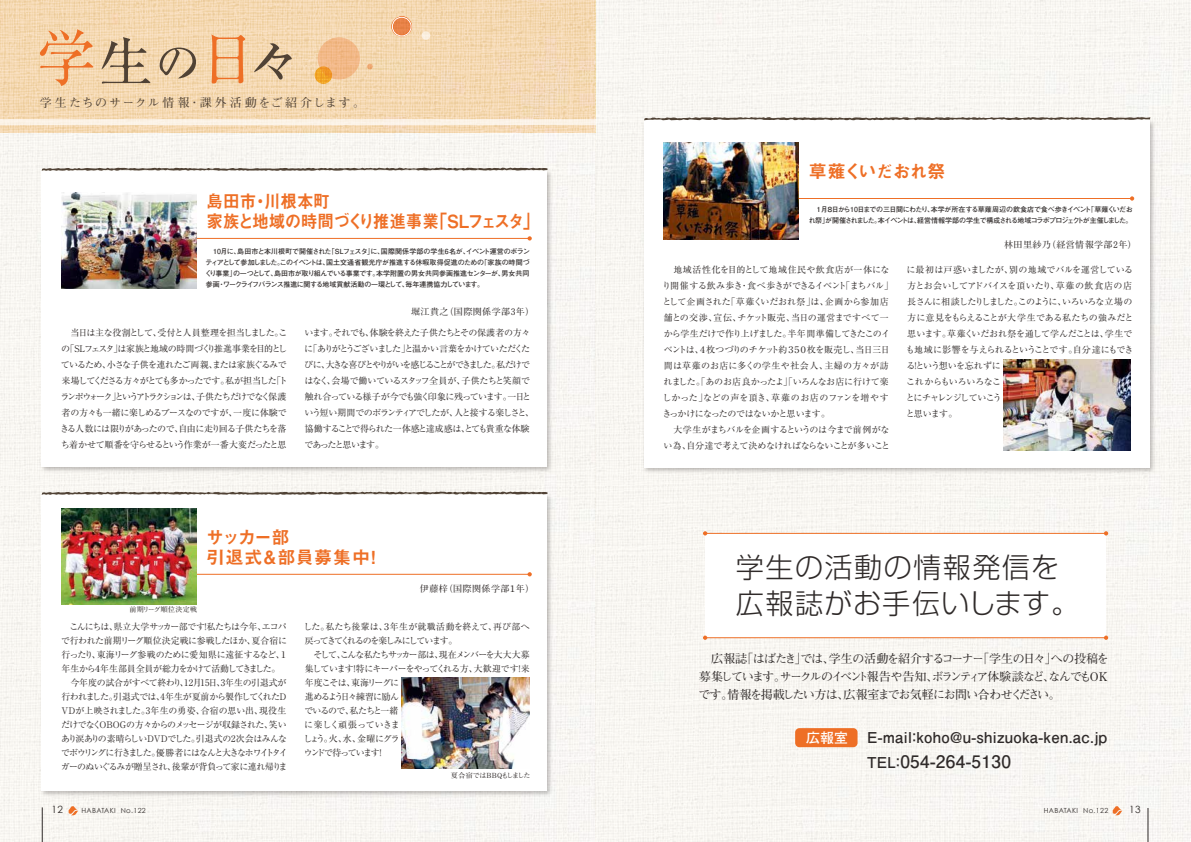
<style>
.page{position:relative;width:1191px;height:842px;background:#f8f6f2}
.page>*{position:absolute;margin:0;border:0;box-sizing:border-box;transform-origin:0 0}
.t1{font:300 28.1px/36px "Shin Go Pro";letter-spacing:.05em;color:#2f2a29}
.t2{font:18px/20px "Midashi Go Pro MB31";letter-spacing:-.03em;color:#ee6f26;scale:.92 1}
.t3{font:18px/20px "Midashi Go Pro MB31";letter-spacing:.02em;color:#ee6f26}
.t4{font:18px "Midashi Go Pro MB31";letter-spacing:-.05em;color:#ee6f26}
.t5{font:700 17.2px "Futo Go B101 Pro";letter-spacing:.02em;color:#2f2a29}
.t6{font:700 15px "Futo Go B101 Pro";letter-spacing:.02em;color:#2f2a29}
.t7{font:700 13.9px "Futo Go B101 Pro";color:#fff}
.t8{font:700 12px/18px "Futo Min A101 Pro";letter-spacing:-.085em;color:#2f2a29;text-align:justify}
.t9{font:700 12px "Futo Min A101 Pro";letter-spacing:.15em;color:#504235}
.t10{font:10px "Century Gothic";color:#2f2a29}
.t11{font:9px/14px "Ryumin Pro";letter-spacing:-.095em;color:#2f2a29}
.t12{font:9px/16px "Ryumin Pro";letter-spacing:-.035em;color:#2f2a29}
.t13{font:9px/14px "Ryumin Pro";letter-spacing:-.07em;color:#2f2a29}
.t14{font:9px/16px "Ryumin Pro";letter-spacing:-.09em;color:#2f2a29}
.t15{font:9px/16px "Ryumin Pro";letter-spacing:-.045em;color:#2f2a29}
.t16{font:700 9px "Futo Min A101 Pro";letter-spacing:.05em;color:#2f2a29}
.t17{font:700 7px/11px "Futo Go B101 Pro";letter-spacing:-.08em;color:#2f2a29;text-align:justify}
.t18{font:7px "Century Gothic";letter-spacing:.05em;color:#2f2a29}
.t19{font:700 7px "Futo Min A101 Pro";letter-spacing:-.025em;color:#2f2a29}
.t20{font:700 7px "Futo Min A101 Pro";letter-spacing:.05em;color:#2f2a29}
.s1{font-size:15px}
</style>
<div class="page">
<svg style="left:0;top:0;width:595px;height:133px;background:#f3d7b1"></svg>
<div style="left:0;top:119px;width:596px;height:6px;background:#fbf2e7"></div>
<svg style="left:315px;top:66px;width:17px;height:18px"></svg>
<svg style="left:392px;top:17px;width:19px;height:19px"></svg>
<div style="left:393px;top:17px;width:18px;height:19px;border:1px solid #ee6f26;border-radius:50%"></div>
<div style="left:392px;top:16px;width:19px;height:19px;border:1px solid #ee6f26;border-radius:50%"></div>
<div style="left:392px;top:17px;width:18px;height:19px;border:1px solid #ee6f26;border-radius:50%"></div>
<div style="left:392px;top:17px;width:19px;height:19px;border:1px solid #fff;border-radius:50%"></div>
<div style="left:422px;top:31px;width:8px;height:9px;background:#faefdf;border-radius:50%"></div>
<svg style="left:367px;top:64px;width:6px;height:5px"></svg>
<svg style="left:318px;top:37px;width:42px;height:43px"></svg>
<img style="left:38px;top:168px;width:516px;height:306px">
<div style="left:42px;top:171px;width:505px;height:296px;background:#fff"></div>
<svg style="left:42px;top:168px;width:505px;height:3px;background:#8c8279"></svg>
<img style="left:38px;top:492px;width:516px;height:306px">
<div style="left:42px;top:495px;width:505px;height:295px;background:#fff"></div>
<svg style="left:42px;top:492px;width:505px;height:3px;background:#8c8379"></svg>
<img style="left:640px;top:117px;width:517px;height:359px">
<div style="left:644px;top:121px;width:505px;height:347px;background:#fff"></div>
<svg style="left:644px;top:117px;width:506px;height:3px;background:#8b8177"></svg>
<div style="left:705px;top:533px;width:401px;height:105px;background:#fff"></div>
<hr style="left:176px;top:238px;width:353px;height:1px;background:#ee6f26">
<svg style="left:527px;top:236px;width:5px;height:5px"></svg>
<hr style="left:176px;top:574px;width:353px;height:1px;background:#ee6f26">
<svg style="left:527px;top:572px;width:5px;height:4px"></svg>
<hr style="left:778px;top:198px;width:354px;height:1px;background:#ee6f26">
<svg style="left:1130px;top:196px;width:4px;height:5px"></svg>
<hr style="left:703px;top:637px;width:403px;height:1px;background:#ee6f26">
<svg style="left:1104px;top:636px;width:4px;height:4px"></svg>
<svg style="left:703px;top:636px;width:4px;height:4px"></svg>
<hr style="left:703px;top:533px;width:403px;height:1px;background:#ee6f26">
<svg style="left:1104px;top:531px;width:4px;height:4px"></svg>
<svg style="left:703px;top:531px;width:4px;height:4px"></svg>
<svg style="left:254px;top:43px;width:38px;height:37px"></svg>
<svg style="left:40px;top:29px;width:53px;height:57px;background:#f2c294"></svg>
<svg style="left:101px;top:37px;width:49px;height:47px;background:#d0b795"></svg>
<svg style="left:160px;top:48px;width:36px;height:30px"></svg>
<svg style="left:211px;top:34px;width:34px;height:50px;background:#f1b785"></svg>
<img style="left:61px;top:192px;width:135px;height:96px">
<img style="left:61px;top:508px;width:135px;height:97px">
<img style="left:401px;top:677px;width:128px;height:92px">
<img style="left:664px;top:142px;width:135px;height:97px">
<img style="left:1003px;top:360px;width:127px;height:90px">
<div style="left:795px;top:728px;width:62px;height:19px;background:#ee6f26;border-radius:4px"></div>
<hr style="left:42px;top:807px;width:1px;height:35px;background:#2f2a29">
<hr style="left:1147px;top:808px;width:1px;height:34px;background:#2f2a29">
<svg style="left:69px;top:806px;width:9px;height:9px"></svg>
<svg style="left:1112px;top:806px;width:10px;height:9px"></svg>
<h3 class="t9" style="left:40px;top:93px;width:327px">学生たちのサークル情報・課外活動をご紹介します。</h3>
<h2 class="t2" style="left:206px;top:189px;width:363px">島田市・川根本町<br>家族と地域の時間づくり推進事業「SLフェスタ」</h2>
<p class="t17" style="left:205px;top:244px;width:326px">　10月に、島田市と本川根町で開催された「SLフェスタ」に、国際関係学部の学生6名が、イベント運営のボランティアとして参加しました。このイベントは、国土交通省観光庁が推進する休暇取得促進のための「家族の時間づくり事業」の一つとして、島田市が取り組んでいる事業です。本学附置の男女共同参画推進センターが、男女共同参画・ワークライフバランス推進に関する地域貢献活動の一環として、毎年連携協力しています。</p>
<p class="t16" style="left:411px;top:304px;width:125px">堀江貴之（国際関係学部3年）</p>
<p class="t14" style="left:60px;top:323px;width:229px">　当日は主な役割として、受付と人員整理を担当しました。この「SLフェスタ」は家族と地域の時間づくり推進事業を目的としているため、小さな子供を連れたご両親、または家族ぐるみで来場してくださる方々がとても多かったです。私が担当した「トランポウォーク」というアトラクションは、子供たちだけでなく保護者の方々も一緒に楽しめるブースなのですが、一度に体験できる人数には限りがあったので、自由に走り回る子供たちを落ち着かせて順番を守らせるという作業が一番大変だったと思</p>
<p class="t11" style="left:304px;top:324px;width:231px;line-height:16px">います。それでも、体験を終えた子供たちとその保護者の方々に「ありがとうございました」と温かい言葉をかけていただくたびに、大きな喜びとやりがいを感じることができました。私だけではなく、会場で働いているスタッフ全員が、子供たちと笑顔で触れ合っている様子が今でも強く印象に残っています。一日という短い期間でのボランティアでしたが、人と接する楽しさと、協働することで得られた一体感と達成感は、とても貴重な体験であったと思います。</p>
<h2 class="t3" style="left:206px;top:525px;width:178px">サッカー部<br>引退式＆部員募集中！</h2>
<p class="t20" style="left:129px;top:604px;width:69px">前期リーグ順位決定戦</p>
<p class="t16" style="left:420px;top:581px;width:116px">伊藤梓（国際関係学部１年）</p>
<p class="t13" style="left:60px;top:619px;width:229px">　こんにちは、県立大学サッカー部です！私たちは今年、エコパで行われた前期リーグ順位決定戦に参戦したほか、夏合宿に行ったり、東海リーグ参戦のために愛知県に遠征するなど、１年生から４年生部員全員が総力をかけて活動してきました。　今年度の試合がすべて終わり、12月15日、3年生の引退式が行われました。引退式では、4年生が夏前から製作してくれたＤＶＤが上映されました。3年生の勇姿、合宿の思い出、現役生だけでなくＯＢＯＧの方々からのメッセージが収録された、笑いあり涙ありの素晴らしいＤＶＤでした。引退式の2次会はみんなでボウリングに行きました。優勝者にはなんと大きなホワイトタイガーのぬいぐるみが贈呈され、後輩が背負って家に連れ帰りま</p>
<p class="t11" style="left:303px;top:619px;width:228px">した。私たち後輩は、３年生が就職活動を終えて、再び部へ戻ってきてくれるのを楽しみにしています。<br>　そして、こんな私たちサッカー部は、現在メンバーを大大大募集しています！特にキーパーをやってくれる方、大歓迎です！来年度こそは、東海リーグに<br>進めるよう日々練習に励ん<br>でいるので、私たちと一緒<br>に楽しく頑張っていきま<br>しょう。火、水、金曜にグラ<br>ウンドで待っています！</p>
<p class="t19" style="left:451px;top:770px;width:81px">夏合宿ではBBQもしました</p>
<h2 class="t4" style="left:809px;top:156px;width:138px">草薙くいだおれ祭</h2>
<p class="t17" style="left:808px;top:203px;width:326px">　１月８日から10日までの三日間にわたり、本学が所在する草薙周辺の飲食店で食べ歩きイベント「草薙くいだおれ祭」が開催されました。本イベントは、経営情報学部の学生で構成される地域コラボプロジェクトが主催しました。</p>
<p class="t16" style="left:1004px;top:237px;width:134px">林田里紗乃（経営情報学部2年）</p>
<p class="t12" style="left:662px;top:261px;width:233px">　地域活性化を目的として地域住民や飲食店が一体になり開催する飲み歩き・食べ歩きができるイベント「まちバル」として企画された「草薙くいだおれ祭」は、企画から参加店舗との交渉、宣伝、チケット販売、当日の運営まですべて一から学生だけで作り上げました。半年間準備してきたこのイベントは、４枚つづりのチケット約３５０枚を販売し、当日三日間は草薙のお店に多くの学生や社会人、主婦の方々が訪れました。「あのお店良かったよ」「いろんなお店に行けて楽しかった」などの声を頂き、草薙のお店のファンを増やすきっかけになったのではないかと思います。<br>　大学生がまちバルを企画するというのは今まで前例がない為、自分達で考えて決めなければならないことが多いこと</p>
<p class="t15" style="left:905px;top:261px;width:229px">に最初は戸惑いましたが、別の地域でバルを運営している方とお会いしてアドバイスを頂いたり、草薙の飲食店の店長さんに相談したりしました。このように、いろいろな立場の方に意見をもらえることが大学生である私たちの強みだと思います。草薙くいだおれ祭を通して学んだことは、学生でも地域に影響を与えられるということです。自分達にもできる！という想いを忘れずに<br>これからもいろいろなこ<br>とにチャレンジしていこう<br>と思います。</p>
<h1 class="t1" style="left:736px;top:546px;width:345px">学生の活動の情報発信を広報誌がお手伝いします。</h1>
<h3 class="t8" style="left:698px;top:648px;width:412px">　広報誌「はばたき」では、学生の活動を紹介するコーナー「学生の日々」への投稿を募集しています。サークルのイベント報告や告知、ボランティア体験談など、なんでもOKです。情報を掲載したい方は、広報室までお気軽にお問い合わせください。</h3>
<h3 class="t7" style="left:806px;top:726px;width:44px">広報室</h3>
<h3 class="t6" style="left:867px;top:725px;width:242px">E-mail：koho@u-shizuoka-ken.ac.jp</h3>
<h3 class="t5" style="left:867px;top:747px;width:145px"><span class="s1">TEL：</span>054-264-5130</h3>
<p class="t10" style="left:51px;top:803px;width:13px">12</p>
<p class="t18" style="left:81px;top:806px;width:66px">HABATAKI No.122</p>
<p class="t18" style="left:1043px;top:806px;width:66px">HABATAKI No.122</p>
<p class="t10" style="left:1129px;top:803px;width:13px">13</p>
</div>
